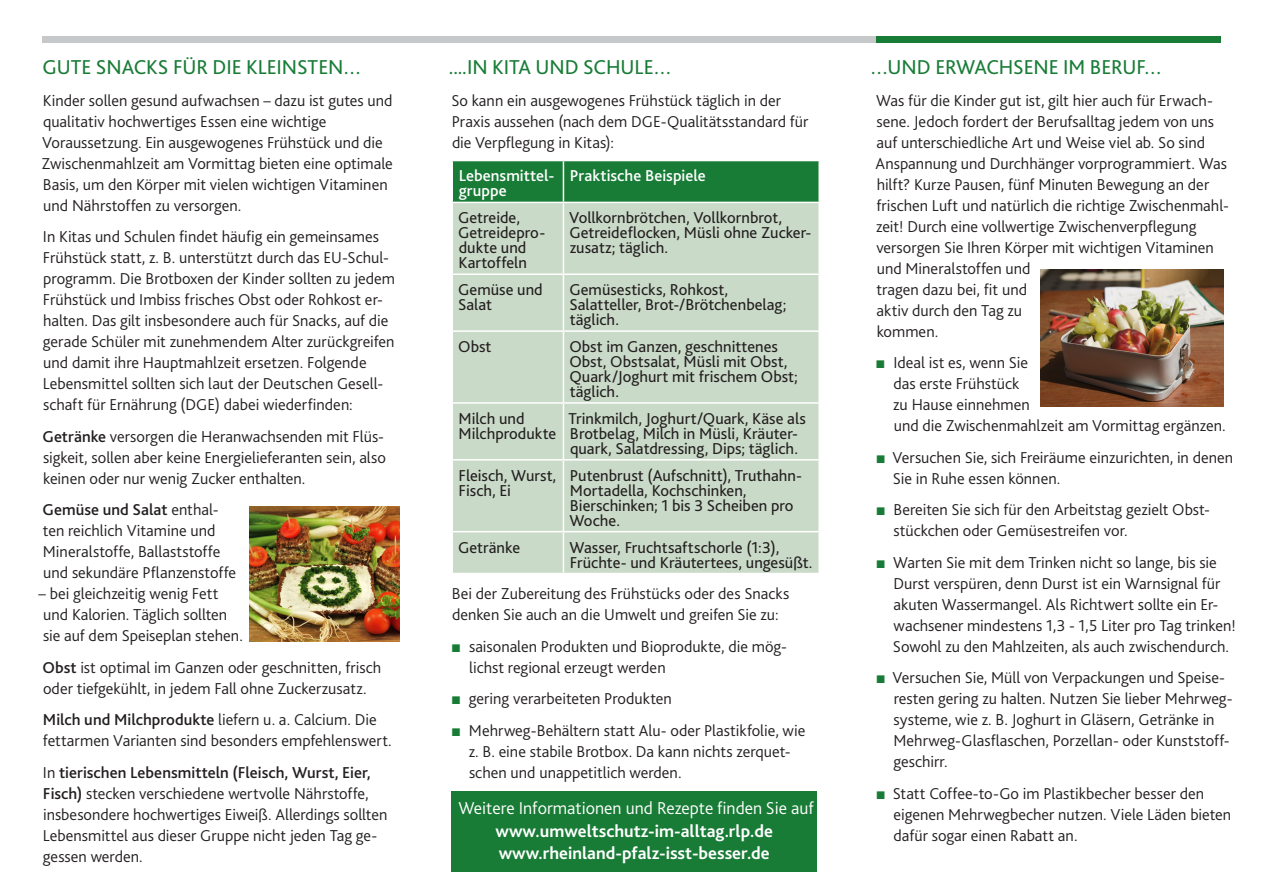
<style>
.page{position:relative;width:1263px;height:893px;background:#fff}
.page>*{position:absolute;margin:0;border:0;box-sizing:border-box;transform-origin:0 0}
.Überschrift_1{font:21px "Bliss 2";letter-spacing:-.005em;color:#187c36}
.t1{font:700 18px/22.4px "Bliss 2";color:#fff;text-align:center}
.Fließtext{font:300 16.5px/21px "Bliss 2";color:#231f20}
.t2{font:16.5px/15px "Bliss 2";color:#231f20}
.t3{font:500 16.5px/15px "Bliss 2";color:#fff}
.s1{font-weight:500}
.s2{font-family:"Arial";font-weight:400;color:#187c36}
.s3{font-weight:300}
</style>
<div class="page">
<div style="left:43px;top:36px;width:833px;height:7px;background:#c7c8ca"></div>
<div style="left:876px;top:36px;width:344px;height:7px;background:#187c36"></div>
<div style="left:453px;top:161px;width:365px;height:41px;background:#187c36"></div>
<div style="left:453px;top:203px;width:365px;height:370px;background:#cadac8"></div>
<hr style="left:563px;top:161px;width:1px;height:41px;background:#fff">
<hr style="left:563px;top:203px;width:1px;height:70px;background:#fff">
<hr style="left:451px;top:273px;width:112px;height:2px;background:#fff">
<hr style="left:563px;top:273px;width:257px;height:2px;background:#fff">
<hr style="left:563px;top:275px;width:1px;height:55px;background:#fff">
<hr style="left:451px;top:330px;width:112px;height:2px;background:#fff">
<hr style="left:563px;top:330px;width:257px;height:2px;background:#fff">
<hr style="left:563px;top:332px;width:1px;height:70px;background:#fff">
<hr style="left:451px;top:402px;width:112px;height:2px;background:#fff">
<hr style="left:563px;top:402px;width:257px;height:2px;background:#fff">
<hr style="left:563px;top:404px;width:1px;height:55px;background:#fff">
<hr style="left:451px;top:459px;width:112px;height:2px;background:#fff">
<hr style="left:563px;top:459px;width:257px;height:2px;background:#fff">
<hr style="left:563px;top:461px;width:1px;height:70px;background:#fff">
<hr style="left:451px;top:531px;width:112px;height:1px;background:#fff">
<hr style="left:563px;top:531px;width:257px;height:1px;background:#fff">
<hr style="left:563px;top:532px;width:1px;height:41px;background:#fff">
<div style="left:451px;top:790px;width:366px;height:81px;background:#187c36"></div>
<img style="left:1040px;top:270px;width:183px;height:136px">
<img style="left:249px;top:506px;width:150px;height:135px">
<p class="Überschrift_1" style="left:43px;top:54px;width:321px">GUTE SNACKS FÜR DIE KLEINSTEN…</p>
<p class="Fließtext" style="left:42px;top:89px;width:353px">Kinder sollen gesund aufwachsen – dazu ist gutes und qualitativ hochwertiges Essen eine wichtige Voraussetzung. Ein ausgewogenes Frühstück und die Zwischenmahlzeit am Vormittag bieten eine optimale Basis, um den Körper mit vielen wichtigen Vitaminen und Nährstoffen zu versorgen.</p>
<p class="Fließtext" style="left:43px;top:226px;width:354px">In Kitas und Schulen findet häufig ein gemeinsames Frühstück statt, z. B. unterstützt durch das EU-Schul&shy;programm. Die Brotboxen der Kinder sollten zu jedem Frühstück und Imbiss frisches Obst oder Rohkost er&shy;halten. Das gilt insbesondere auch für Snacks, auf die gerade Schüler mit zunehmendem Alter zurückgreifen und damit ihre Hauptmahlzeit ersetzen. Folgende Lebensmittel sollten sich laut der Deutschen Gesell&shy;schaft für Ernährung (DGE) dabei wiederfinden:</p>
<p class="Fließtext" style="left:42px;top:425px;width:345px"><span class="s1">Getränke</span> versorgen die Heranwachsenden mit Flüs&shy;sigkeit, sollen aber keine Energielieferanten sein, also keinen oder nur wenig Zucker enthalten.</p>
<p class="Fließtext" style="left:42px;top:499px;width:195px"><span class="s1">Gemüse und Salat</span> enthal&shy;ten reichlich Vitamine und<br>Mineralstoffe, Ballaststoffe und sekundäre Pflanzenstoffe</p>
<p class="Fließtext" style="left:39px;top:583px;width:206px">– bei gleichzeitig wenig Fett und Kalorien. Täglich sollten sie auf dem Speiseplan stehen.</p>
<p class="Fließtext" style="left:42px;top:656px;width:340px"><span class="s1">Obst</span> ist optimal im Ganzen oder geschnitten, frisch oder tiefgekühlt, in jedem Fall ohne Zuckerzusatz.</p>
<p class="Fließtext" style="left:43px;top:709px;width:350px"><span class="s1">Milch und Milchprodukte</span> liefern u. a. Calcium. Die fettarmen Varianten sind besonders empfehlenswert.</p>
<p class="Fließtext" style="left:43px;top:761px;width:346px">In <span class="s1">tierischen Lebensmitteln (Fleisch, Wurst, Eier, Fisch)</span> stecken verschiedene wertvolle Nährstoffe, insbesondere hochwertiges Eiweiß. Allerdings sollten Lebensmittel aus dieser Gruppe nicht jeden Tag ge&shy;gessen werden.</p>
<p class="Überschrift_1" style="left:449px;top:54px;width:225px">....IN KITA UND SCHULE…</p>
<p class="Fließtext" style="left:451px;top:89px;width:359px">So kann ein ausgewogenes Frühstück täglich in der<br>Praxis aussehen (nach dem DGE-Qualitätsstandard für die Verpflegung in Kitas):</p>
<p class="t3" style="left:459px;top:168px;width:97px">Lebensmittel&shy;gruppe</p>
<p class="t3" style="left:570px;top:168px;width:137px">Praktische Beispiele</p>
<p class="t2" style="left:458px;top:210px;width:63px">Getreide,</p>
<p class="t2" style="left:458px;top:225px;width:89px">Getreidepro&shy;dukte und<br>Kartoffeln</p>
<p class="t2" style="left:569px;top:210px;width:244px">Vollkornbrötchen, Vollkornbrot,<br>Getreideflocken, Müsli ohne Zucker&shy;zusatz; täglich.</p>
<p class="t2" style="left:458px;top:282px;width:86px">Gemüse und<br>Salat</p>
<p class="t2" style="left:569px;top:282px;width:219px">Gemüsesticks, Rohkost,<br>Salatteller, Brot-/Brötchenbelag; täglich.</p>
<p class="t2" style="left:458px;top:339px;width:35px">Obst</p>
<p class="t2" style="left:569px;top:339px;width:230px">Obst im Ganzen, geschnittenes<br>Obst, Obstsalat, Müsli mit Obst,<br>Quark/Joghurt mit frischem Obst; täglich.</p>
<p class="t2" style="left:459px;top:410px;width:99px">Milch und<br>Milchprodukte</p>
<p class="t2" style="left:568px;top:410px;width:239px">Trinkmilch, Joghurt/Quark, Käse als<br>Brotbelag, Milch in Müsli, Kräuter&shy;quark, Salatdressing, Dips; täglich.</p>
<p class="t2" style="left:459px;top:467px;width:99px">Fleisch, Wurst,<br>Fisch, Ei</p>
<p class="t2" style="left:570px;top:467px;width:234px">Putenbrust (Aufschnitt), Truthahn-<br>Mortadella, Kochschinken,</p>
<p class="t2" style="left:569px;top:497px;width:226px">Bierschinken; 1 bis 3 Scheiben pro<br>Woche.</p>
<p class="t2" style="left:458px;top:539px;width:64px">Getränke</p>
<p class="t2" style="left:569px;top:539px;width:245px">Wasser, Fruchtsaftschorle (1:3),<br>Früchte- und Kräutertees, ungesüßt.</p>
<p class="Fließtext" style="left:452px;top:583px;width:339px">Bei der Zubereitung des Frühstücks oder des Snacks denken Sie auch an die Umwelt und greifen Sie zu:</p>
<p class="Fließtext" style="left:469px;top:635px;width:320px;text-indent:-18px"><span class="s2">■</span> saisonalen Produkten und Bioprodukte, die mög&shy;lichst regional erzeugt werden</p>
<p class="Fließtext" style="left:451px;top:688px;width:222px"><span class="s2">■</span> gering verarbeiteten Produkten</p>
<p class="Fließtext" style="left:469px;top:719px;width:338px;text-indent:-17px"><span class="s2">■</span> Mehrweg-Behältern statt Alu- oder Plastikfolie, wie z. B. eine stabile Brotbox. Da kann nichts zerquet&shy;schen und unappetitlich werden.</p>
<p class="t1" style="left:458px;top:796px;width:357px"><span class="s3">Weitere Informationen und Rezepte finden Sie auf </span>www.umweltschutz-im-alltag.rlp.de www.rheinland-pfalz-isst-besser.de</p>
<p class="Überschrift_1" style="left:870px;top:54px;width:294px">…UND ERWACHSENE IM BERUF…</p>
<p class="Fließtext" style="left:875px;top:89px;width:355px">Was für die Kinder gut ist, gilt hier auch für Erwach&shy;sene. Jedoch fordert der Berufsalltag jedem von uns auf unterschiedliche Art und Weise viel ab. So sind Anspannung und Durchhänger vorprogrammiert. Was hilft? Kurze Pausen, fünf Minuten Bewegung an der frischen Luft und natürlich die richtige Zwischenmahl&shy;zeit! Durch eine vollwertige Zwischenverpflegung versorgen Sie Ihren Körper mit wichtigen Vitaminen und Mineralstoffen und<br>tragen dazu bei, fit und<br>aktiv durch den Tag zu<br>kommen.</p>
<p class="Fließtext" style="left:893px;top:352px;width:334px;text-indent:-18px"><span class="s2">■</span> Ideal ist es, wenn Sie<br>das erste Frühstück<br>zu Hause einnehmen<br>und die Zwischenmahlzeit am Vormittag ergänzen.</p>
<p class="Fließtext" style="left:893px;top:446px;width:342px;text-indent:-17px"><span class="s2">■</span> Versuchen Sie, sich Freiräume einzurichten, in denen<br>Sie in Ruhe essen können.</p>
<p class="Fließtext" style="left:893px;top:499px;width:318px;text-indent:-18px"><span class="s2">■</span> Bereiten Sie sich für den Arbeitstag gezielt Obst&shy;stückchen oder Gemüsestreifen vor.</p>
<p class="Fließtext" style="left:893px;top:551px;width:344px;text-indent:-17px"><span class="s2">■</span> Warten Sie mit dem Trinken nicht so lange, bis sie Durst verspüren, denn Durst ist ein Warnsignal für akuten Wassermangel. Als Richtwert sollte ein Er&shy;wachsener mindestens 1,3 - 1,5 Liter pro Tag trinken!<br>Sowohl zu den Mahlzeiten, als auch zwischendurch.</p>
<p class="Fließtext" style="left:893px;top:667px;width:341px;text-indent:-18px"><span class="s2">■</span> Versuchen Sie, Müll von Verpackungen und Speise&shy;resten gering zu halten. Nutzen Sie lieber Mehrweg&shy;systeme, wie z. B. Joghurt in Gläsern, Getränke in Mehrweg-Glasflaschen, Porzellan- oder Kunststoff&shy;geschirr.</p>
<p class="Fließtext" style="left:893px;top:782px;width:339px;text-indent:-18px"><span class="s2">■</span> Statt Coffee-to-Go im Plastikbecher besser den eigenen Mehrwegbecher nutzen. Viele Läden bieten dafür sogar einen Rabatt an.</p>
</div>
